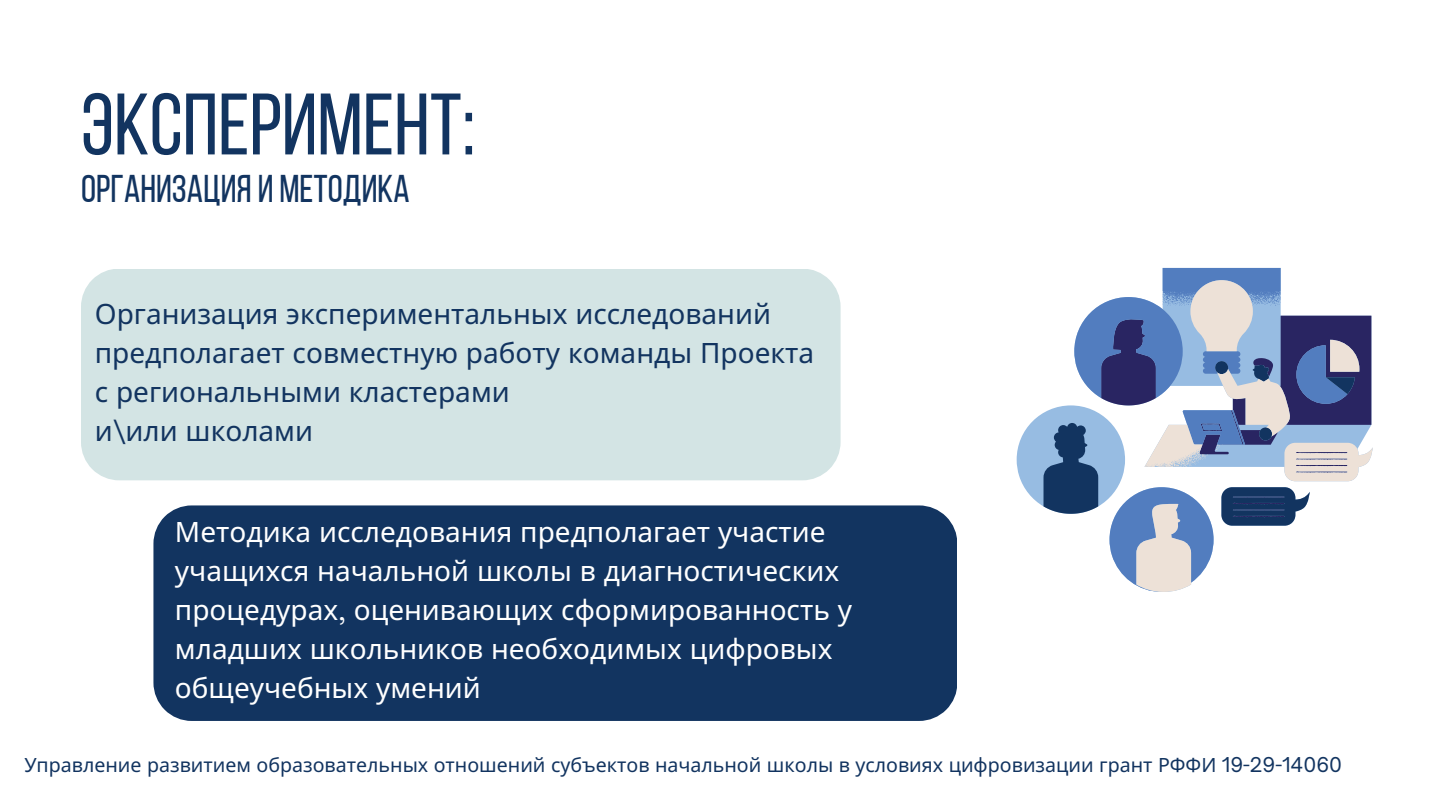
<style>
.page{position:relative;width:1440px;height:810px;background:#fff}
.page>*{position:absolute;margin:0;border:0;box-sizing:border-box;transform-origin:0 0}
.t1{font:87px "Bebas Neue";color:#123460}
.t2{font:38.6px "Bebas Neue";color:#123460}
.t3{font:28px/39px "Noto Sans";color:#fff}
.t4{font:28px/39px "Noto Sans";color:#123460}
.t5{font:19.6px "Noto Sans";color:#123460}
.s1{font-family:"Open Sauce One"}
</style>
<div class="page">
<div style="left:81px;top:269px;width:759px;height:211px;background:#d3e4e4"></div>
<svg style="left:1017px;top:412px;width:27px;height:95px;fill:#97bce2"></svg>
<svg style="left:1074px;top:268px;width:207px;height:317px"></svg>
<svg style="left:1044px;top:361px;width:92px;height:165px"></svg>
<svg style="left:1136px;top:280px;width:237px;height:312px"></svg>
<div style="left:153px;top:505px;width:804px;height:216px;background:#123460"></div>
<p class="t1" style="left:81px;top:89px;width:396px">ЭКСПЕРИМЕНТ:</p>
<p class="t2" style="left:81px;top:173px;width:330px">организация и методика</p>
<p class="t4" style="left:95px;top:294px;width:721px">Организация экспериментальных исследований предполагает совместную работу команды Проекта</p>
<p class="t4" style="left:95px;top:372px;width:417px">с региональными кластерами</p>
<p class="t4" style="left:95px;top:411px;width:220px">и<span class="s1">\</span>или школами</p>
<p class="t3" style="left:175px;top:512px;width:679px">Методика исследования предполагает участие учащихся начальной школы в диагностических процедурах<span class="s1">,</span> оценивающих сформированность у младших школьников необходимых цифровых общеучебных умений</p>
<p class="t5" style="left:24px;top:751px;width:1319px">Управление развитием образовательных отношений субъектов начальной школы в условиях цифровизации грант РФФИ <span class="s1">19-29-14060</span></p>
</div>
